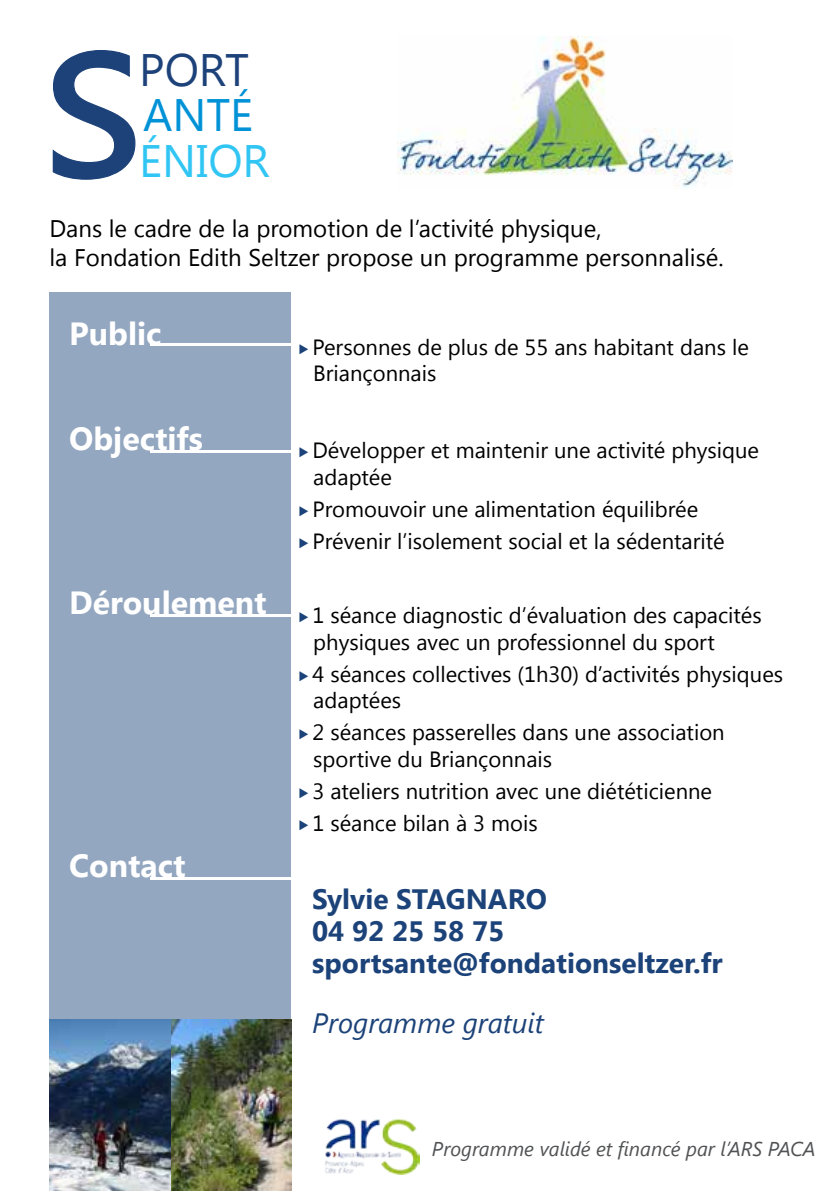
<style>
.page{position:relative;width:840px;height:1191px;background:#fff}
.page>*{position:absolute;margin:0;border:0;box-sizing:border-box;transform-origin:0 0}
.t1{font:245.6px "Segoe UI";color:#1d4279}
.t2{font:45.4px "Segoe UI";color:#31c5f4}
.t3{font:45.4px "Segoe UI";color:#1d4279}
.t4{font:45.4px "Segoe UI";color:#0092d7}
.t5{font:700 32px "Segoe UI";color:#fff}
.t6{font:700 28px/32px "Segoe UI";color:#1c4379}
.t7{font:italic 28px "Segoe UI";color:#1c4379}
.t8{font:24px/28.8px "Segoe UI";color:#000}
.t9{font:22px/26.4px "Segoe UI";color:#000}
.t10{font:italic 20px "Segoe UI";color:#515254}
</style>
<div class="page">
<svg style="left:52px;top:50px;width:84px;height:130px"></svg>
<img style="left:397px;top:37px;width:334px;height:152px">
<div style="left:49px;top:292px;width:242px;height:899px;background:#94a7c0"></div>
<hr style="left:150px;top:343px;width:141px;height:3px;background:#fff">
<hr style="left:150px;top:450px;width:146px;height:3px;background:#fff">
<hr style="left:150px;top:614px;width:146px;height:3px;background:#fff">
<hr style="left:150px;top:876px;width:146px;height:3px;background:#fff">
<img style="left:325px;top:1119px;width:95px;height:55px">
<img style="left:49px;top:1019px;width:242px;height:172px">
<h1 class="t1" style="left:41px;top:-81px;width:106px">s</h1>
<h2 class="t3" style="left:139px;top:39px;width:111px">PORT</h2>
<h2 class="t4" style="left:143px;top:83px;width:112px">ANTÉ</h2>
<h2 class="t2" style="left:139px;top:129px;width:132px">ÉNIOR</h2>
<p class="t8" style="left:49px;top:213px;width:675px">Dans le cadre de la promotion de l’activité physique,<br>la Fondation Edith Seltzer propose un programme personnalisé.</p>
<h3 class="t5" style="left:69px;top:310px;width:94px">Public</h3>
<h3 class="t5" style="left:69px;top:416px;width:135px">Objectifs</h3>
<h3 class="t5" style="left:69px;top:580px;width:199px">Déroulement</h3>
<h3 class="t5" style="left:69px;top:842px;width:118px">Contact</h3>
<p class="t9" style="left:312px;top:333px;width:437px">Personnes de plus de 55 ans habitant dans le<br>Briançonnais</p>
<p class="t9" style="left:312px;top:436px;width:448px">Développer et maintenir une activité physique adaptée</p>
<p class="t9" style="left:312px;top:492px;width:413px;line-height:32px">Promouvoir une alimentation équilibrée<br>Prévenir l’isolement social et la sédentarité</p>
<p class="t9" style="left:312px;top:601px;width:450px">1 séance diagnostic d’évaluation des capacités physiques avec un professionnel du sport</p>
<p class="t9" style="left:312px;top:659px;width:472px">4 séances collectives (1h30) d’activités physiques adaptées</p>
<p class="t9" style="left:312px;top:718px;width:413px">2 séances passerelles dans une association sportive du Briançonnais</p>
<p class="t9" style="left:312px;top:774px;width:401px;line-height:32px">3 ateliers nutrition avec une diététicienne<br>1 séance bilan à 3 mois</p>
<p class="t6" style="left:312px;top:881px;width:411px">Sylvie STAGNARO<br>04 92 25 58 75 sportsante@fondationseltzer.fr</p>
<p class="t7" style="left:312px;top:1004px;width:233px">Programme gratuit</p>
<p class="t10" style="left:431px;top:1135px;width:385px">Programme validé et financé par l’ARS PACA</p>
</div>
